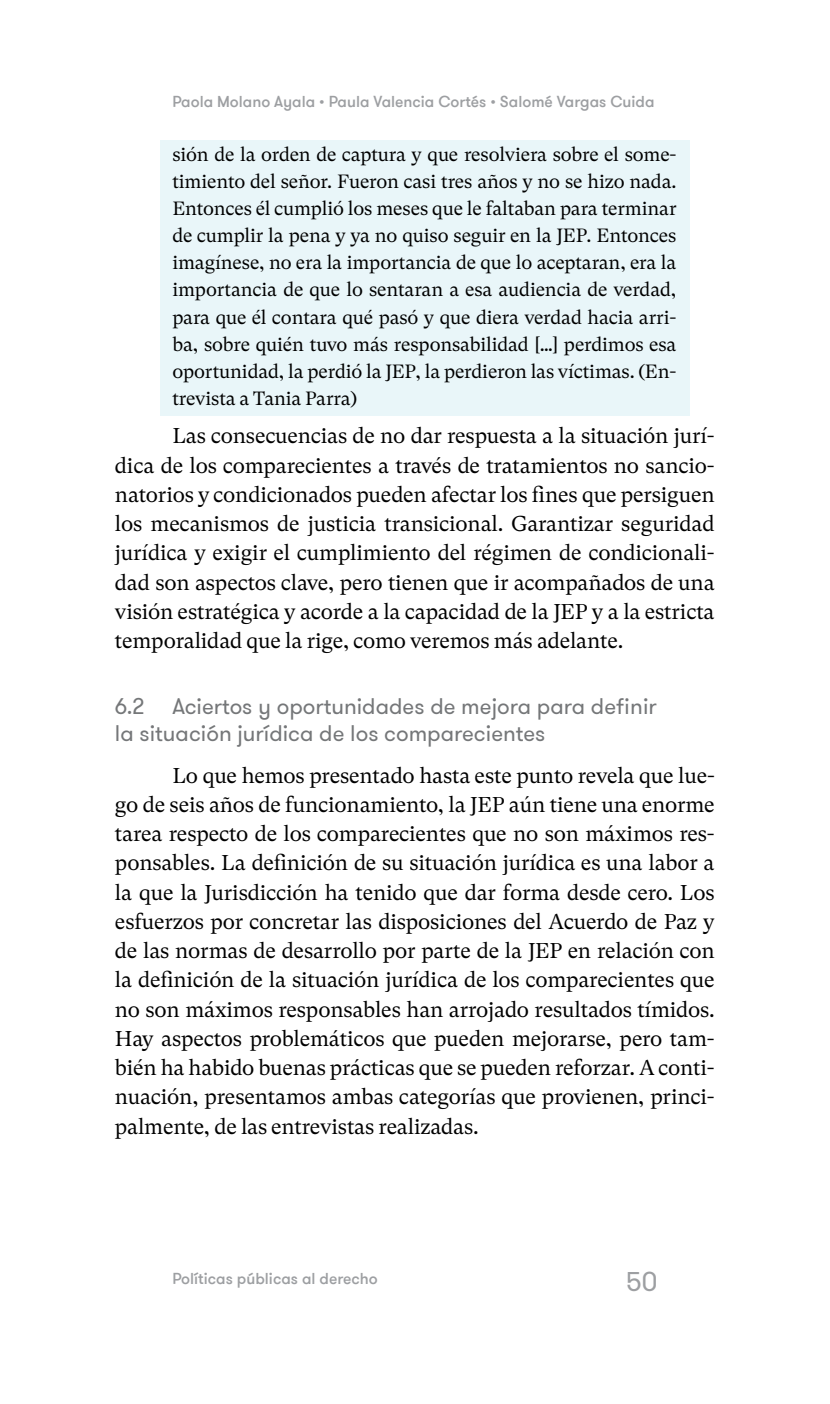
<style>
.page{position:relative;width:830px;height:1404px;background:#fff}
.page>*{position:absolute;margin:0;border:0;box-sizing:border-box;transform-origin:0 0}
.t1{font:27px "GT Walsheim Pro";color:#9d9fa2}
.t2{font:22.5px/27px "GT Walsheim Pro";color:#757779}
.t3{font:21.38px/29.2px "GT Super Text";letter-spacing:-.01em;color:#000;text-align:justify}
.t4{font:19.12px/27px "GT Super Text";letter-spacing:-.01em;color:#000;text-align:justify}
.t5{font:500 15.75px "GT Walsheim Pro";color:#9d9fa2}
</style>
<div class="page">
<div style="left:159px;top:140px;width:530px;height:275px;background:#e9f6f9"></div>
<p class="t5" style="left:172px;top:91px;width:483px">Paola Molano Ayala • Paula Valencia Cortés • Salomé Vargas Cuida</p>
<p class="t4" style="left:172px;top:141px;width:505px">sión de la orden de captura y que resolviera sobre el some&shy;timiento del señor. Fueron casi tres años y no se hizo nada.<br>Entonces él cumplió los meses que le faltaban para terminar de cumplir la pena y ya no quiso seguir en la JEP. Entonces imagínese, no era la importancia de que lo aceptaran, era la importancia de que lo sentaran a esa audiencia de verdad, para que él contara qué pasó y que diera verdad hacia arri&shy;ba, sobre quién tuvo más responsabilidad […] perdimos esa oportunidad, la perdió la JEP, la perdieron las víctimas. (En&shy;trevista a Tania Parra)</p>
<p class="t3" style="left:115px;top:421px;width:601px;text-indent:57px">Las consecuencias de no dar respuesta a la situación jurí&shy;dica de los comparecientes a través de tratamientos no sancio&shy;natorios y condicionados pueden afectar los fines que persiguen los mecanismos de justicia transicional. Garantizar seguridad jurídica y exigir el cumplimiento del régimen de condicionali&shy;dad son aspectos clave, pero tienen que ir acompañados de una visión estratégica y acorde a la capacidad de la JEP y a la estricta temporalidad que la rige, como veremos más adelante.</p>
<p class="t2" style="left:115px;top:692px;width:543px">6.2 Aciertos y oportunidades de mejora para definir la situación jurídica de los comparecientes</p>
<p class="t3" style="left:115px;top:760px;width:601px;text-indent:57px">Lo que hemos presentado hasta este punto revela que lue&shy;go de seis años de funcionamiento, la JEP aún tiene una enorme tarea respecto de los comparecientes que no son máximos res&shy;ponsables. La definición de su situación jurídica es una labor a la que la Jurisdicción ha tenido que dar forma desde cero. Los esfuerzos por concretar las disposiciones del Acuerdo de Paz y de las normas de desarrollo por parte de la JEP en relación con la definición de la situación jurídica de los comparecientes que no son máximos responsables han arrojado resultados tímidos.<br>Hay aspectos problemáticos que pueden mejorarse, pero tam&shy;bién ha habido buenas prácticas que se pueden reforzar. A conti&shy;nuación, presentamos ambas categorías que provienen, princi&shy;palmente, de las entrevistas realizadas.</p>
<p class="t5" style="left:172px;top:1268px;width:207px">Políticas públicas al derecho</p>
<p class="t1" style="left:625px;top:1264px;width:33px">50</p>
</div>
